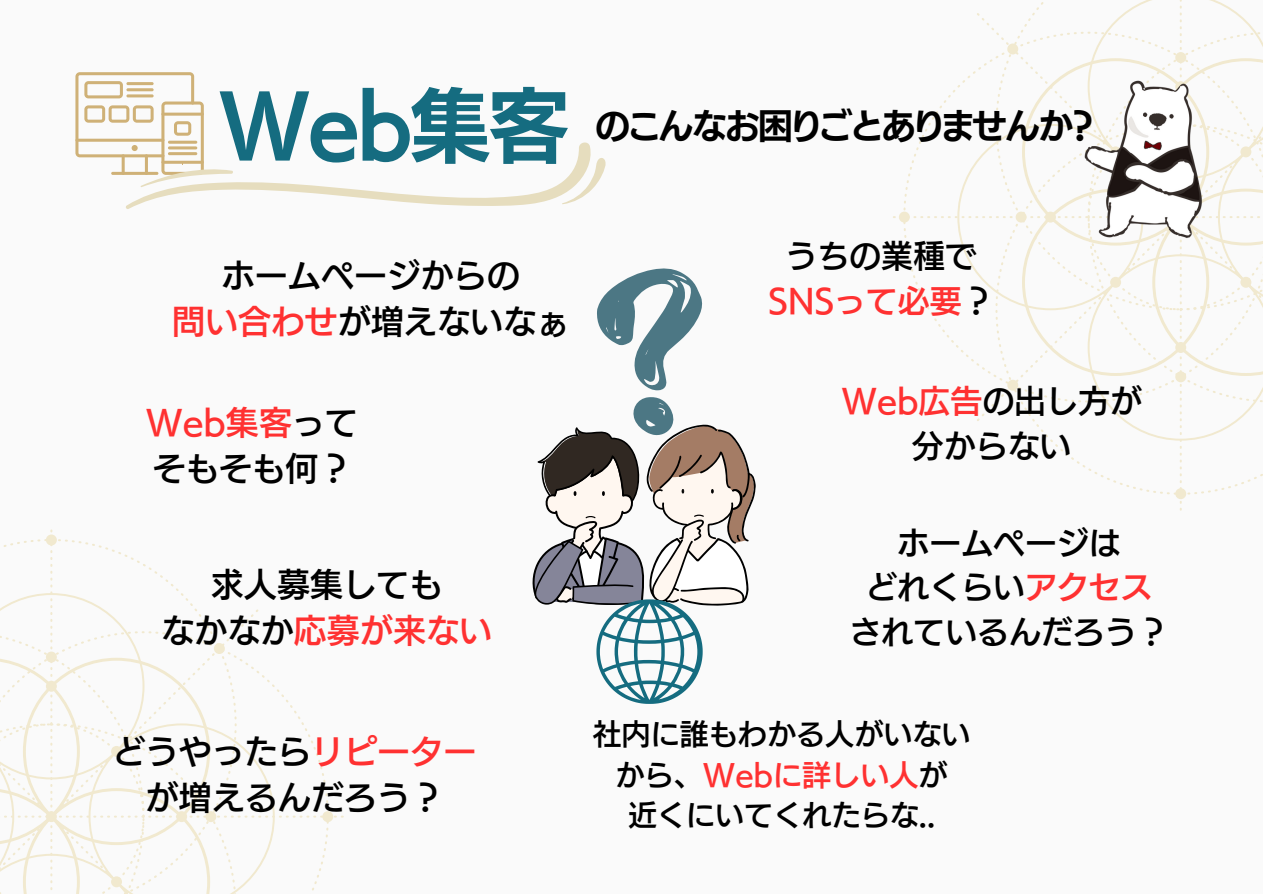
<style>
.page{position:relative;width:1263px;height:894px;background:#fff}
.page>*{position:absolute;margin:0;border:0;box-sizing:border-box;transform-origin:0 0}
.t1{font:81.3px "TEST UD Kakugo Large B";letter-spacing:-.035em;color:#156c80}
.t2{font:34.8px "TEST UD Kakugo Large B";letter-spacing:-.035em;color:#000}
.t3{font:33.15px/46px "Canva UD Kakugo Large Pr 6 N DB";color:#000;text-align:center}
.t4{font:31.95px/44.4px "Canva UD Kakugo Large Pr 6 N DB";color:#000;text-align:center}
.t5{font:29.1px/40.5px "Canva UD Kakugo Large Pr 6 N DB";color:#000;text-align:center}
.s1{color:#ff3131}
</style>
<div class="page">
<div style="left:0;top:0;width:1263px;height:893px;background:#fafafa"></div>
<svg style="left:597px;top:268px;width:106px;height:122px"></svg>
<svg style="left:532px;top:397px;width:224px;height:306px"></svg>
<svg style="left:893px;top:0;width:370px;height:510px"></svg>
<div style="left:1175px;top:52px;width:11px;height:11px;background:#f1e9cf;border-radius:50%"></div>
<div style="left:1175px;top:342px;width:11px;height:11px;background:#f1e9cf;border-radius:50%"></div>
<div style="left:1240px;top:146px;width:11px;height:11px;background:#f1e9cf;border-radius:50%"></div>
<div style="left:1240px;top:277px;width:11px;height:11px;background:#f1e9cf;border-radius:50%"></div>
<div style="left:1110px;top:277px;width:11px;height:11px;background:#f1e9cf;border-radius:50%"></div>
<div style="left:1016px;top:211px;width:11px;height:11px;background:#f1e9cf;border-radius:50%"></div>
<div style="left:1045px;top:211px;width:11px;height:11px;background:#f1e9cf;border-radius:50%"></div>
<div style="left:1007px;top:43px;width:11px;height:11px;background:#f1e9cf;border-radius:50%"></div>
<div style="left:1175px;top:488px;width:11px;height:11px;background:#f1e9cf;border-radius:50%"></div>
<div style="left:899px;top:211px;width:11px;height:11px;background:#f1e9cf;border-radius:50%"></div>
<div style="left:1007px;top:379px;width:11px;height:11px;background:#f1e9cf;border-radius:50%"></div>
<div style="left:1175px;top:371px;width:11px;height:11px;background:#f1e9cf;border-radius:50%"></div>
<img style="left:1061px;top:72px;width:172px;height:172px">
<svg style="left:75px;top:72px;width:531px;height:137px"></svg>
<svg style="left:0;top:529px;width:344px;height:364px"></svg>
<div style="left:46px;top:680px;width:11px;height:11px;background:#f1e9cf;border-radius:50%"></div>
<div style="left:46px;top:651px;width:11px;height:11px;background:#f1e9cf;border-radius:50%"></div>
<div style="left:111px;top:745px;width:11px;height:11px;background:#f1e9cf;border-radius:50%"></div>
<div style="left:111px;top:876px;width:11px;height:11px;background:#f1e9cf;border-radius:50%"></div>
<div style="left:46px;top:810px;width:11px;height:11px;background:#f1e9cf;border-radius:50%"></div>
<div style="left:176px;top:810px;width:11px;height:11px;background:#f1e9cf;border-radius:50%"></div>
<div style="left:46px;top:534px;width:11px;height:11px;background:#f1e9cf;border-radius:50%"></div>
<div style="left:322px;top:810px;width:11px;height:11px;background:#f1e9cf;border-radius:50%"></div>
<div style="left:214px;top:643px;width:11px;height:10px;background:#f1e9cf;border-radius:50%"></div>
<div style="left:205px;top:810px;width:11px;height:11px;background:#f1e9cf;border-radius:50%"></div>
<p class="t1" style="left:218px;top:85px;width:353px">Web集客</p>
<p class="t2" style="left:595px;top:108px;width:501px">のこんなお困りごとありませんか？</p>
<h3 class="t3" style="left:172px;top:252px;width:399px">ホームページからの<br><span class="s1">問い合わせ</span>が増えないなぁ</h3>
<p class="t3" style="left:146px;top:399px;width:214px;text-align:left"><span class="s1">Web集客</span>ってそもそも何？</p>
<h2 class="t3" style="left:161px;top:561px;width:333px">求人募集しても<br>なかなか<span class="s1">応募が来ない</span></h2>
<p class="t4" style="left:769px;top:234px;width:226px">うちの業種で<br><span class="s1">SNSって必要</span>？</p>
<h3 class="t4" style="left:841px;top:379px;width:302px"><span class="s1">Web広告</span>の出し方が分からない</h3>
<h3 class="t4" style="left:850px;top:520px;width:320px">ホームページは<br>どれくらい<span class="s1">アクセス</span>されているんだろう？</h3>
<h1 class="t3" style="left:112px;top:728px;width:366px">どうやったら<span class="s1">リピーター</span>が増えるんだろう？</h1>
<h3 class="t5" style="left:592px;top:713px;width:380px">社内に誰もわかる人がいないから、<span class="s1">Webに詳しい人</span>が</h3>
<p class="t5" style="left:628px;top:794px;width:309px">近くにいてくれたらな..</p>
</div>
